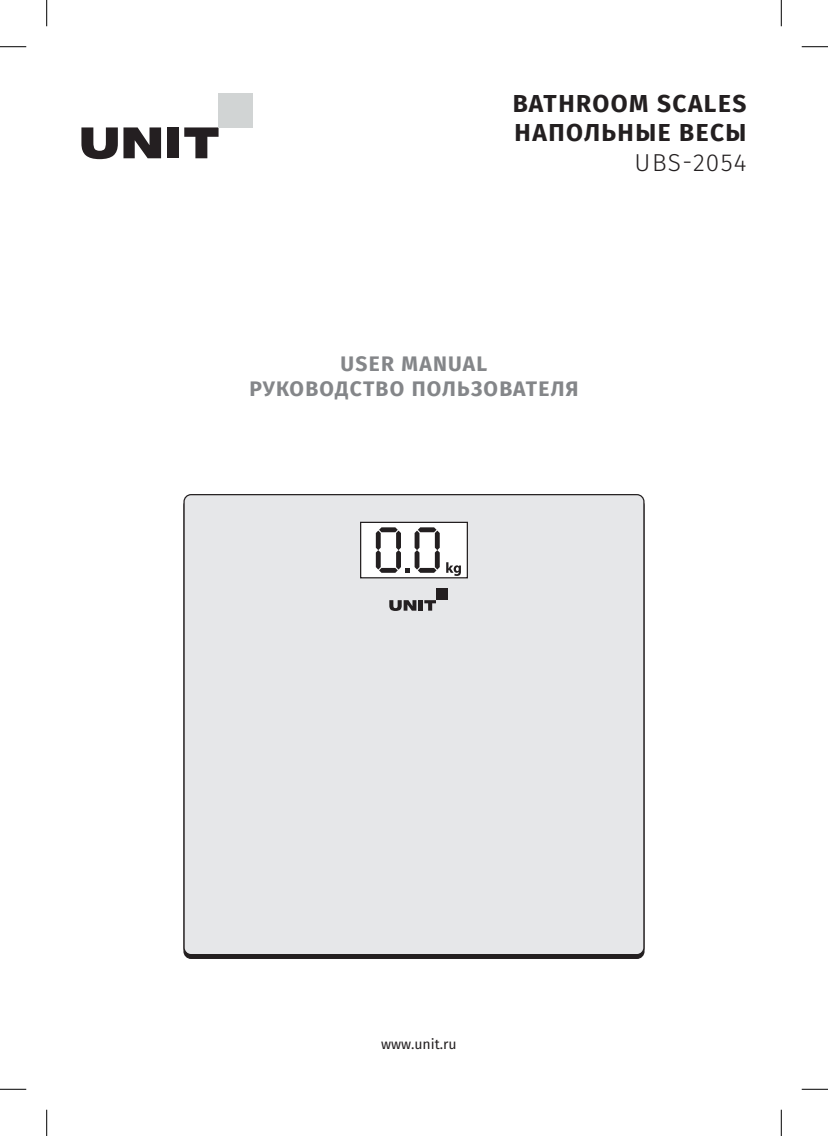
<style>
.page{position:relative;width:828px;height:1136px;background:#fff}
.page>*{position:absolute;margin:0;border:0;box-sizing:border-box;transform-origin:0 0}
.t1{font:700 24.5px/29.4px "Fira Sans";letter-spacing:.06em;color:#231f20}
.t2{font:300 24.5px "Fira Sans";letter-spacing:.05em;color:#231f20}
.t3{font:700 21px/25.2px "Fira Sans";letter-spacing:.06em;color:#848689;text-align:center}
.t4{font:14px "Fira Sans";color:#231f20}
</style>
<div class="page">
<svg style="left:81px;top:127px;width:80px;height:32px"></svg>
<div style="left:167px;top:127px;width:12px;height:31px;background:#241f21"></div>
<svg style="left:184px;top:127px;width:34px;height:31px"></svg>
<div style="left:218px;top:93px;width:35px;height:34px;background:#d1d4d4"></div>
<div style="left:184px;top:494px;width:460px;height:460px;background:#e6e7e9;border-radius:7px"></div>
<div style="left:360px;top:522px;width:107px;height:55px;background:#fff"></div>
<div style="left:360px;top:521px;width:108px;height:57px;border:1px solid #231f20"></div>
<svg style="left:376px;top:527px;width:63px;height:45px"></svg>
<svg style="left:446px;top:562px;width:15px;height:13px"></svg>
<svg style="left:389px;top:600px;width:27px;height:10px"></svg>
<hr style="left:418px;top:600px;width:4px;height:10px;background:#231f20">
<svg style="left:424px;top:600px;width:12px;height:10px"></svg>
<div style="left:436px;top:588px;width:11px;height:12px;background:#231f20"></div>
<svg style="left:0;top:46px;width:26px;height:1px"></svg>
<svg style="left:801px;top:46px;width:27px;height:1px"></svg>
<svg style="left:0;top:1088px;width:26px;height:1px"></svg>
<svg style="left:801px;top:1088px;width:27px;height:1px"></svg>
<svg style="left:46px;top:0;width:1px;height:26px"></svg>
<svg style="left:46px;top:1109px;width:1px;height:26px"></svg>
<svg style="left:781px;top:0;width:1px;height:26px"></svg>
<svg style="left:781px;top:1109px;width:1px;height:26px"></svg>
<p class="t1" style="left:513px;top:87px;width:235px">BATHROOM SCALES<br>НАПОЛЬНЫЕ ВЕСЫ</p>
<p class="t2" style="left:634px;top:145px;width:113px">UBS-2054</p>
<p class="t3" style="left:249px;top:349px;width:330px">USER MANUAL<br>РУКОВОДСТВО ПОЛЬЗОВАТЕЛЯ</p>
<p class="t4" style="left:381px;top:1033px;width:77px">www.unit.ru</p>
</div>
